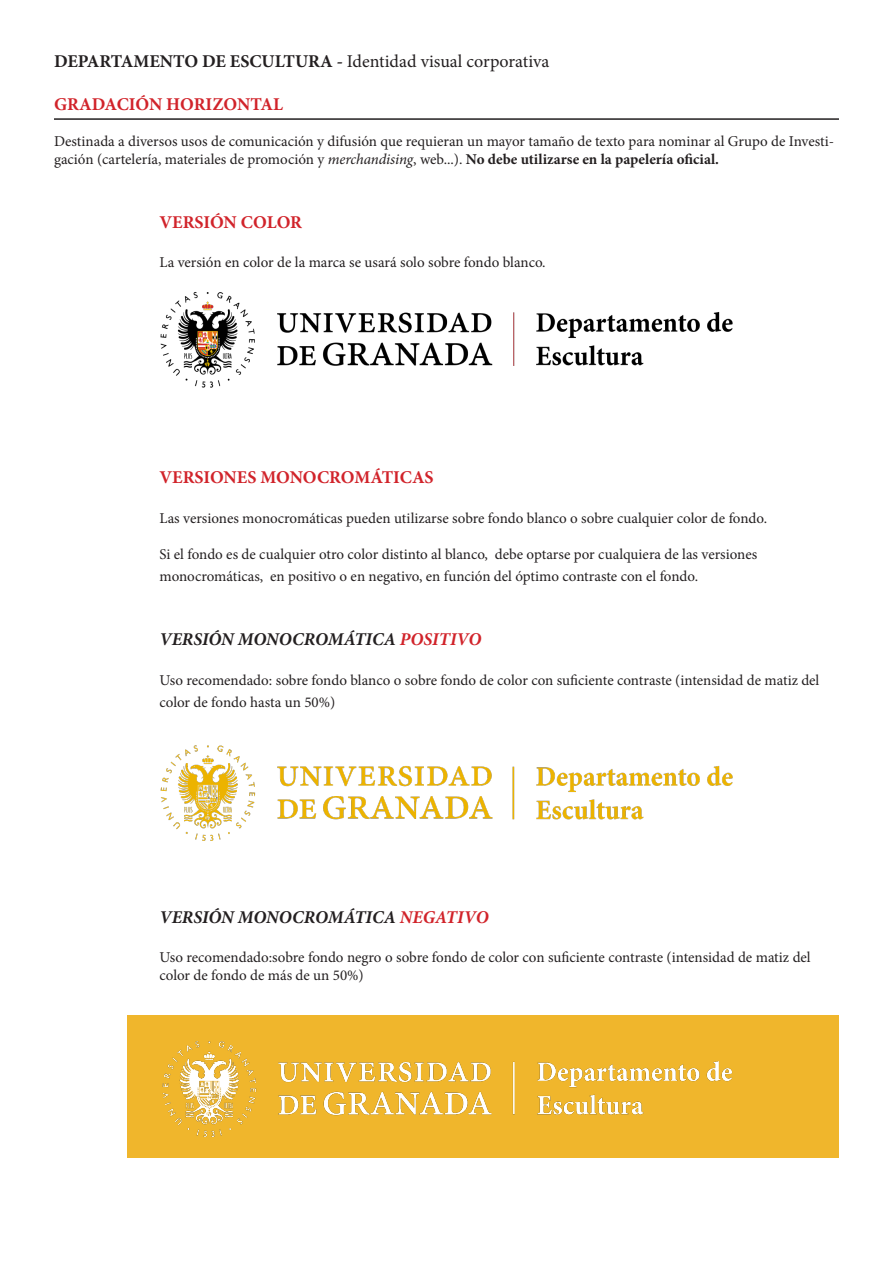
<style>
.page{position:relative;width:893px;height:1263px;background:#fff}
.page>*{position:absolute;margin:0;border:0;box-sizing:border-box;transform-origin:0 0}
.t1{font:italic 700 18px "Minion Pro";color:#231f20}
.t2{font:700 18px "Minion Pro";letter-spacing:-.005em;color:#d1232a}
.t3{font:18px "Minion Pro";color:#231f20}
.t4{font:15px/18px "Minion Pro";color:#231f20}
.s1{font-weight:700}
.s2{font-style:italic}
.s3{color:#d1232a}
</style>
<div class="page">
<div style="left:128px;top:1015px;width:711px;height:143px;background:#f0b62c"></div>
<img style="left:160px;top:292px;width:573px;height:96px">
<img style="left:127px;top:1031px;width:606px;height:112px">
<hr style="left:54px;top:118px;width:785px;height:2px;background:#231f20">
<img style="left:160px;top:745px;width:573px;height:96px">
<p class="t3" style="left:54px;top:49px;width:497px"><span class="s1">DEPARTAMENTO DE ESCULTURA -</span> Identidad visual corporativa</p>
<p class="t2" style="left:54px;top:92px;width:231px">GRADACIÓN HORIZONTAL</p>
<p class="t4" style="left:54px;top:133px;width:782px">Destinada a diversos usos de comunicación y difusión que requieran un mayor tamaño de texto para nominar al Grupo de Investi&shy;gación (cartelería, materiales de promoción y <span class="s2">merchandising</span>, web...). <span class="s1">No debe utilizarse en la papelería oficial.</span></p>
<p class="t2" style="left:159px;top:209px;width:144px">VERSIÓN COLOR</p>
<p class="t4" style="left:159px;top:254px;width:388px">La versión en color de la marca se usará solo sobre fondo blanco.</p>
<p class="t2" style="left:159px;top:465px;width:276px">VERSIONES MONOCROMÁTICAS</p>
<p class="t4" style="left:159px;top:509px;width:609px">Las versiones monocromáticas pueden utilizarse sobre fondo blanco o sobre cualquier color de fondo.</p>
<p class="t4" style="left:159px;top:545px;width:599px">Si el fondo es de cualquier otro color distinto al blanco, debe optarse por cualquiera de las versiones</p>
<p class="t4" style="left:159px;top:567px;width:540px">monocromáticas, en positivo o en negativo, en función del óptimo contraste con el fondo.</p>
<p class="t1" style="left:159px;top:627px;width:324px">VERSIÓN MONOCROMÁTICA <span class="s3">POSITIVO</span></p>
<p class="t4" style="left:159px;top:669px;width:661px;line-height:21.6px">Uso recomendado: sobre fondo blanco o sobre fondo de color con suficiente contraste (intensidad de matiz del color de fondo hasta un 50%)</p>
<p class="t1" style="left:159px;top:904px;width:331px">VERSIÓN MONOCROMÁTICA <span class="s3">NEGATIVO</span></p>
<p class="t4" style="left:159px;top:948px;width:653px">Uso recomendado:sobre fondo negro o sobre fondo de color con suficiente contraste (intensidad de matiz del color de fondo de más de un 50%)</p>
</div>
